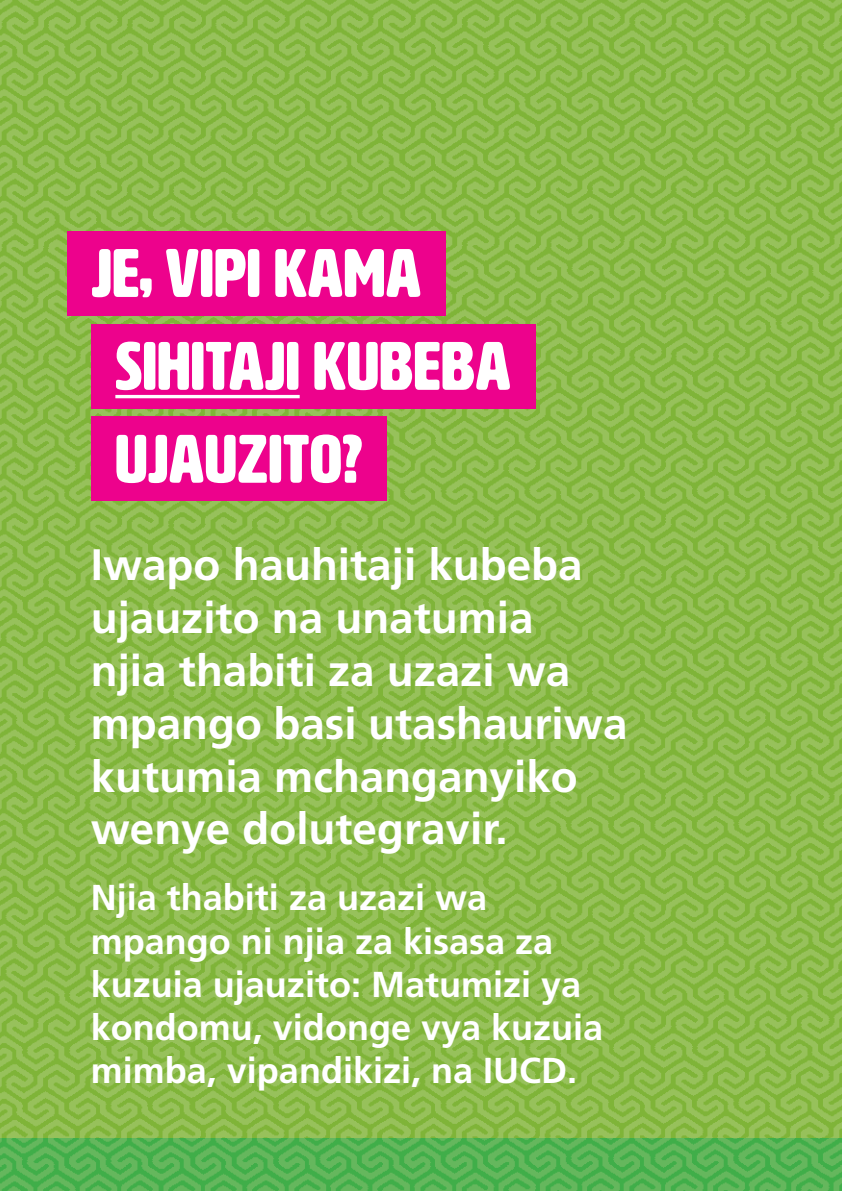
<style>
.page{position:relative;width:842px;height:1191px;background:#fff}
.page>*{position:absolute;margin:0;border:0;box-sizing:border-box;transform-origin:0 0}
.header_1_set_out{font:67.6px "HWT Artz";letter-spacing:.01em;color:#fff}
.accent{font:700 44px/52.8px "Frutiger LT Std";color:#fff}
.body{font:700 36px/43.2px "Frutiger LT Std";color:#fff}
</style>
<div class="page">
<img style="left:0;top:0;width:841px;height:1138px">
<img style="left:0;top:1138px;width:841px;height:53px">
<div style="left:67px;top:231px;width:378px;height:84px;background:#ed028c"></div>
<div style="left:91px;top:324px;width:444px;height:84px;background:#ed028c"></div>
<hr style="left:115px;top:395px;width:184px;height:3px;background:#fff">
<div style="left:91px;top:417px;width:295px;height:84px;background:#ed028c"></div>
<p class="header_1_set_out" style="left:91px;top:238px;width:331px">JE, VIPI KAMA</p>
<p class="header_1_set_out" style="left:115px;top:330px;width:397px">SIHITAJI KUBEBA</p>
<p class="header_1_set_out" style="left:115px;top:423px;width:248px">UJAUZITO?</p>
<p class="accent" style="left:91px;top:539px;width:538px">Iwapo hauhitaji kubeba ujauzito na unatumia<br>njia thabiti za uzazi wa mpango basi utashauriwa kutumia mchanganyiko wenye dolutegravir.</p>
<p class="body" style="left:91px;top:876px;width:514px">Njia thabiti za uzazi wa mpango ni njia za kisasa za kuzuia ujauzito: Matumizi ya kondomu, vidonge vya kuzuia mimba, vipandikizi, na IUCD.</p>
</div>
